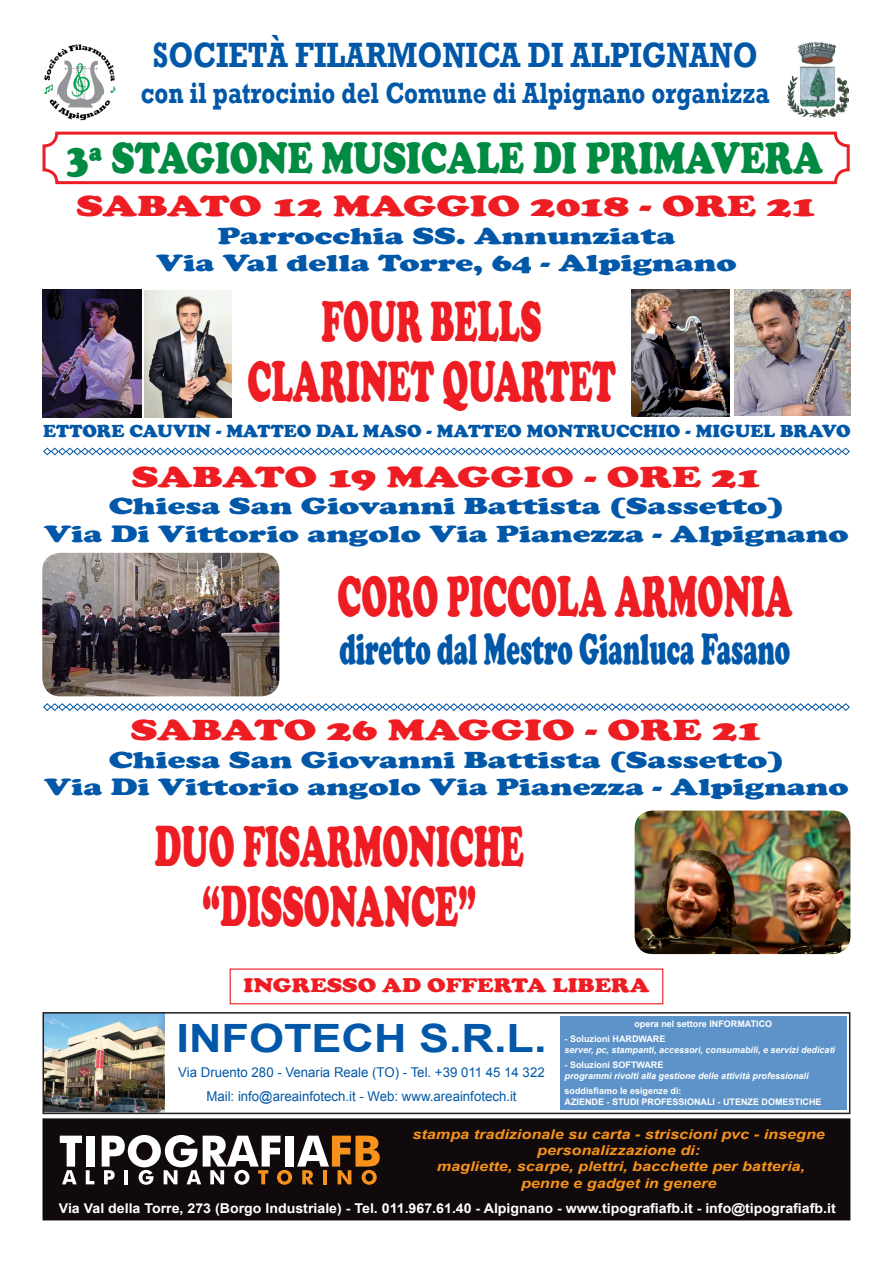
<style>
.page{position:relative;width:893px;height:1263px;background:#fff}
.page>*{position:absolute;margin:0;border:0;box-sizing:border-box;transform-origin:0 0}
.t1{font:900 58.5px "Cooper";color:#ee1d23;scale:.57 1}
.t2{font:900 45px "Cooper";color:#008b43;scale:.8 1}
.t3{font:900 44.85px "Cooper";color:#0157a8;scale:.57 1}
.t4{font:700 39px "Arial";color:#0157a8;scale:1.15 1}
.t5{font:700 36px "Rockwell";color:#0157a8;scale:.81 1}
.t6{font:900 30px "Cooper";color:#ee1d23;scale:1.4 1}
.t7{font:700 30px "Rockwell";color:#0157a8;scale:.81 1}
.t8{font:900 24px "Cooper";color:#0157a8;scale:1.4 1}
.t9{font:900 20.25px "Cooper";color:#ee1d23;scale:1.18 1}
.t10{font:900 18px "Cooper";color:#0157a8;scale:1.04 1}
.t11{font:italic 700 13.5px "Arial";color:#f7931d;scale:1.2 1}
.t12{font:700 13.5px "Arial";color:#fff;scale:1.05 1}
.t13{font:13.5px "Arial";color:#0157a8}
.t14{font:700 9px "Arial";color:#fff}
.t15{font:italic 700 9px "Arial";color:#fff}
</style>
<div class="page">
<img style="left:46px;top:1015px;width:119px;height:96px">
<div style="left:43px;top:1012px;width:807px;height:102px;border:2px solid #231f20"></div>
<img style="left:44px;top:44px;width:72px;height:77px">
<div style="left:230px;top:968px;width:433px;height:36px;background:#fff;border:1px solid #ee1d23"></div>
<svg style="left:43px;top:447px;width:807px;height:9px"></svg>
<div style="left:43px;top:1118px;width:807px;height:102px;background:#110a0c;border:2px solid #110a0c"></div>
<div style="left:44px;top:1124px;width:347px;height:74px;background:#110a0c"></div>
<div style="left:86px;top:1135px;width:9px;height:31px;background:#fff"></div>
<svg style="left:60px;top:1135px;width:34px;height:49px"></svg>
<svg style="left:102px;top:1135px;width:278px;height:50px"></svg>
<img style="left:787px;top:42px;width:62px;height:76px">
<div style="left:43px;top:132px;width:807px;height:52px;border:3px solid #ee1d23;border-radius:13px"></div>
<div style="left:560px;top:1017px;width:286px;height:93px;background:#5d93c8"></div>
<img style="left:43px;top:289px;width:98px;height:128px">
<img style="left:145px;top:290px;width:87px;height:127px">
<img style="left:632px;top:289px;width:97px;height:127px">
<img style="left:735px;top:289px;width:115px;height:127px">
<img style="left:42px;top:553px;width:237px;height:143px">
<svg style="left:43px;top:703px;width:807px;height:8px"></svg>
<img style="left:635px;top:810px;width:215px;height:144px">
<p class="t5" style="left:153px;top:33px;width:748px">SOCIETÀ FILARMONICA DI ALPIGNANO</p>
<p class="t7" style="left:141px;top:75px;width:778px">con il patrocinio del Comune di Alpignano organizza</p>
<p class="t2" style="left:67px;top:132px;width:946px">3ª STAGIONE MUSICALE DI PRIMAVERA</p>
<p class="t6" style="left:76px;top:189px;width:530px">SABATO 12 MAGGIO 2018 - ORE 21</p>
<p class="t8" style="left:218px;top:222px;width:329px">Parrocchia SS. Annunziata</p>
<p class="t8" style="left:156px;top:249px;width:416px">Via Val della Torre, 64 - Alpignano</p>
<p class="t1" style="left:322px;top:287px;width:387px">FOUR BELLS</p>
<p class="t1" style="left:247px;top:348px;width:648px">CLARINET QUARTET</p>
<p class="t10" style="left:43px;top:421px;width:778px">ETTORE CAUVIN - MATTEO DAL MASO - MATTEO MONTRUCCHIO - MIGUEL BRAVO</p>
<p class="t6" style="left:131px;top:459px;width:452px">SABATO 19 MAGGIO - ORE 21</p>
<p class="t8" style="left:109px;top:492px;width:484px">Chiesa San Giovanni Battista (Sassetto)</p>
<p class="t8" style="left:44px;top:520px;width:576px">Via Di Vittorio angolo Via Pianezza - Alpignano</p>
<p class="t1" style="left:337px;top:562px;width:800px">CORO PICCOLA ARMONIA</p>
<p class="t3" style="left:339px;top:623px;width:792px">diretto dal Mestro Gianluca Fasano</p>
<p class="t6" style="left:131px;top:713px;width:453px">SABATO 26 MAGGIO - ORE 21</p>
<p class="t8" style="left:109px;top:746px;width:484px">Chiesa San Giovanni Battista (Sassetto)</p>
<p class="t8" style="left:44px;top:773px;width:576px">Via Di Vittorio angolo Via Pianezza - Alpignano</p>
<p class="t1" style="left:155px;top:812px;width:649px">DUO FISARMONICHE</p>
<p class="t1" style="left:202px;top:872px;width:484px">“DISSONANCE”</p>
<p class="t9" style="left:243px;top:973px;width:346px">INGRESSO AD OFFERTA LIBERA</p>
<p class="t4" style="left:177px;top:1012px;width:323px">INFOTECH S.R.L.</p>
<p class="t13" style="left:178px;top:1063px;width:368px">Via Druento 280 - Venaria Reale (TO) - Tel. +39 011 45 14 322</p>
<p class="t13" style="left:206px;top:1088px;width:312px">Mail: info@areainfotech.it - Web: www.areainfotech.it</p>
<p class="t14" style="left:634px;top:1018px;width:139px">opera nel settore INFORMATICO</p>
<p class="t14" style="left:564px;top:1033px;width:102px">- Soluzioni HARDWARE</p>
<p class="t15" style="left:564px;top:1044px;width:272px">server, pc, stampanti, accessori, consumabili, e servizi dedicati</p>
<p class="t14" style="left:564px;top:1059px;width:100px">- Soluzioni SOFTWARE</p>
<p class="t15" style="left:564px;top:1070px;width:246px">programmi rivolti alla gestione delle attività professionali</p>
<p class="t14" style="left:564px;top:1085px;width:119px">soddisfiamo le esigenze di:</p>
<p class="t14" style="left:564px;top:1096px;width:259px">AZIENDE - STUDI PROFESSIONALI - UTENZE DOMESTICHE</p>
<p class="t11" style="left:412px;top:1125px;width:345px">stampa tradizionale su carta - striscioni pvc - insegne</p>
<p class="t11" style="left:537px;top:1142px;width:137px">personalizzazione di:</p>
<p class="t11" style="left:437px;top:1158px;width:308px">magliette, scarpe, plettri, bacchette per batteria,</p>
<p class="t11" style="left:521px;top:1174px;width:164px">penne e gadget in genere</p>
<p class="t12" style="left:59px;top:1200px;width:741px">Via Val della Torre, 273 (Borgo Industriale) - Tel. 011.967.61.40 - Alpignano - www.tipografiafb.it - info@tipografiafb.it</p>
</div>
